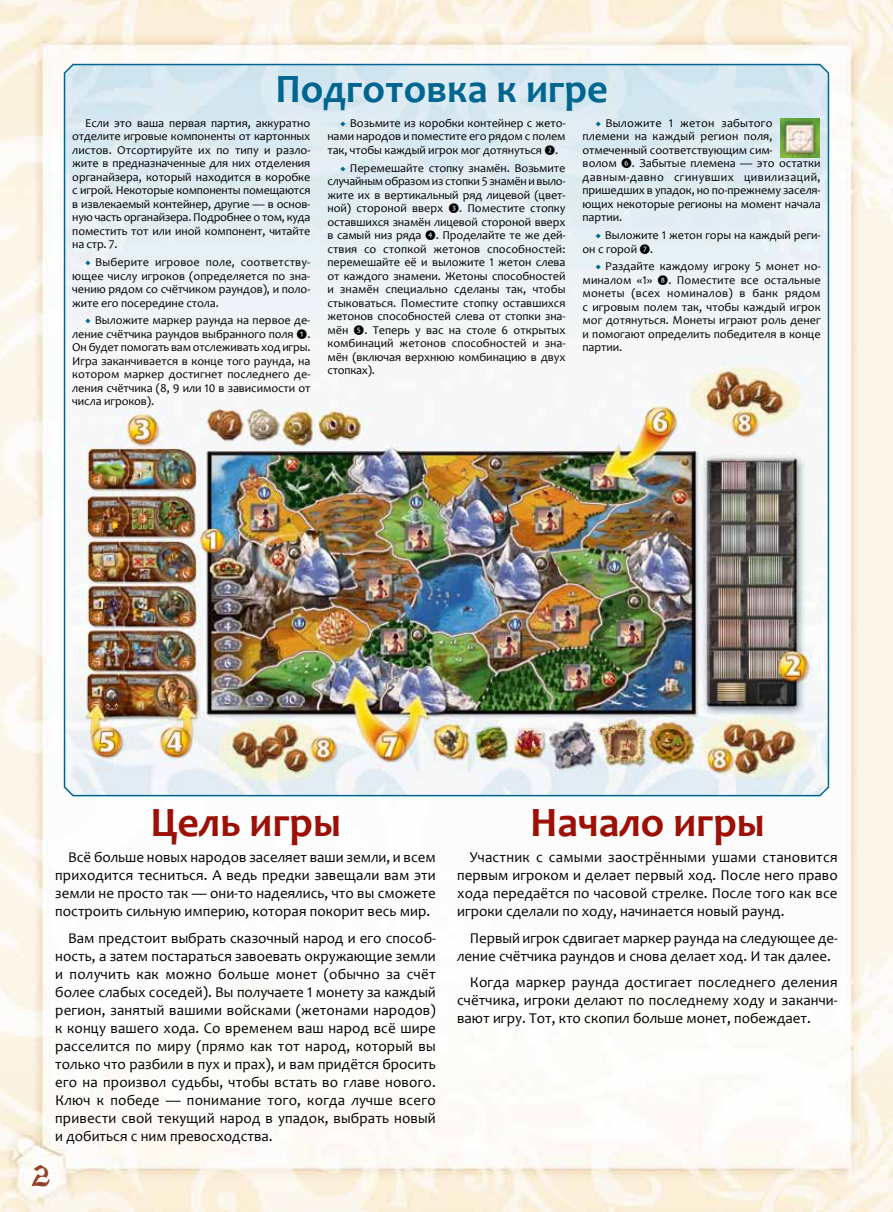
<style>
.page{position:relative;width:893px;height:1212px;background:#fff}
.page>*{position:absolute;margin:0;border:0;box-sizing:border-box;transform-origin:0 0}
.t1{font:700 42px "Candara";color:#9c1006}
.t2{font:700 40.5px "Candara";color:#006690}
.t3{font:27px "Vinque";color:#944227}
.t4{font:15px/18px "Candara";color:#000;text-align:justify}
.t5{font:12px/13.5px "Candara";letter-spacing:-.01em;color:#000;text-align:justify}
.s1{font-family:"Minion Pro";color:#006690}
</style>
<div class="page">
<img style="left:0;top:0;width:893px;height:1212px">
<img style="left:63px;top:62px;width:767px;height:735px">
<img style="left:780px;top:118px;width:39px;height:39px">
<h2 class="t2" style="left:275px;top:63px;width:334px">Подготовка к игре</h2>
<p class="t5" style="left:72px;top:116px;width:240px;text-indent:13px">Если это ваша первая партия, аккуратно отделите игровые компоненты от картонных листов. Отсортируйте их по типу и разло&shy;жите в предназначенные для них отделения органайзера, который находится в коробке с игрой. Некоторые компоненты помещаются в извлекаемый контейнер, другие — в основ&shy;ную часть органайзера. Подробнее о том, куда поместить тот или иной компонент, читайте на стр. 7.</p>
<p class="t5" style="left:72px;top:255px;width:240px;text-indent:13px"><span class="s1">◆</span> Выберите игровое поле, соответству&shy;ющее числу игроков (определяется по зна&shy;чению рядом со счётчиком раундов), и поло&shy;жите его посередине стола.</p>
<p class="t5" style="left:72px;top:314px;width:240px;text-indent:13px"><span class="s1">◆</span> Выложите маркер раунда на первое де&shy;ление счётчика раундов выбранного поля ❶.<br>Он будет помогать вам отслеживать ход игры.<br>Игра заканчивается в конце того раунда, на котором маркер достигнет последнего де&shy;ления счётчика (8, 9 или 10 в зависимости от числа игроков).</p>
<p class="t5" style="left:327px;top:116px;width:240px;text-indent:13px"><span class="s1">◆</span> Возьмите из коробки контейнер с жето&shy;нами народов и поместите его рядом с полем так, чтобы каждый игрок мог дотянуться ❷.</p>
<p class="t5" style="left:327px;top:161px;width:240px;text-indent:13px"><span class="s1">◆</span> Перемешайте стопку знамён. Возьмите случайным образом из стопки 5 знамён и выло&shy;жите их в вертикальный ряд лицевой (цвет&shy;ной) стороной вверх ❸. Поместите стопку оставшихся знамён лицевой стороной вверх в самый низ ряда ❹. Проделайте те же дей&shy;ствия со стопкой жетонов способностей: перемешайте её и выложите 1 жетон слева от каждого знамени. Жетоны способностей и знамён специально сделаны так, чтобы стыковаться. Поместите стопку оставшихся жетонов способностей слева от стопки зна&shy;мён ❺. Теперь у вас на столе 6 открытых комбинаций жетонов способностей и зна&shy;мён (включая верхнюю комбинацию в двух стопках).</p>
<p class="t5" style="left:583px;top:116px;width:240px;text-align:left;text-indent:13px"><span class="s1">◆</span> Выложите 1 жетон забытого племени на каждый регион поля, отмеченный соответствующим сим-<br>волом ❻. Забытые племена — это остатки давным-давно сгинувших цивилизаций, пришедших в упадок, но по-прежнему заселя&shy;ющих некоторые регионы на момент начала партии.</p>
<p class="t5" style="left:583px;top:228px;width:240px;text-indent:13px"><span class="s1">◆</span> Выложите 1 жетон горы на каждый реги&shy;он с горой ❼.</p>
<p class="t5" style="left:583px;top:260px;width:240px;text-indent:13px"><span class="s1">◆</span> Раздайте каждому игроку 5 монет но&shy;миналом «1» ❽. Поместите все остальные монеты (всех номиналов) в банк рядом с игровым полем так, чтобы каждый игрок мог дотянуться. Монеты играют роль денег и помогают определить победителя в конце партии.</p>
<h1 class="t1" style="left:150px;top:796px;width:192px">Цель игры</h1>
<p class="t4" style="left:55px;top:848px;width:382px;text-indent:13px">Всё больше новых народов заселяет ваши земли, и всем приходится тесниться. А ведь предки завещали вам эти земли не просто так — они-то надеялись, что вы сможете построить сильную империю, которая покорит весь мир.</p>
<p class="t4" style="left:55px;top:929px;width:382px;text-indent:13px">Вам предстоит выбрать сказочный народ и его способ&shy;ность, а затем постараться завоевать окружающие земли и получить как можно больше монет (обычно за счёт более слабых соседей). Вы получаете 1 монету за каждый регион, занятый вашими войсками (жетонами народов) к концу вашего хода. Со временем ваш народ всё шире расселится по миру (прямо как тот народ, который вы только что разбили в пух и прах), и вам придётся бросить его на произвол судьбы, чтобы встать во главе нового.<br>Ключ к победе — понимание того, когда лучше всего привести свой текущий народ в упадок, выбрать новый и добиться с ним превосходства.</p>
<h3 class="t3" style="left:32px;top:1159px;width:20px">2</h3>
<h1 class="t1" style="left:530px;top:796px;width:236px">Начало игры</h1>
<p class="t4" style="left:457px;top:848px;width:382px;text-indent:13px">Участник с самыми заострёнными ушами становится первым игроком и делает первый ход. После него право хода передаётся по часовой стрелке. После того как все игроки сделали по ходу, начинается новый раунд.</p>
<p class="t4" style="left:457px;top:929px;width:382px;text-indent:13px">Первый игрок сдвигает маркер раунда на следующее де&shy;ление счётчика раундов и снова делает ход. И так далее.</p>
<p class="t4" style="left:457px;top:973px;width:382px;text-indent:13px">Когда маркер раунда достигает последнего деления счётчика, игроки делают по последнему ходу и заканчи&shy;вают игру. Тот, кто скопил больше монет, побеждает.</p>
</div>
